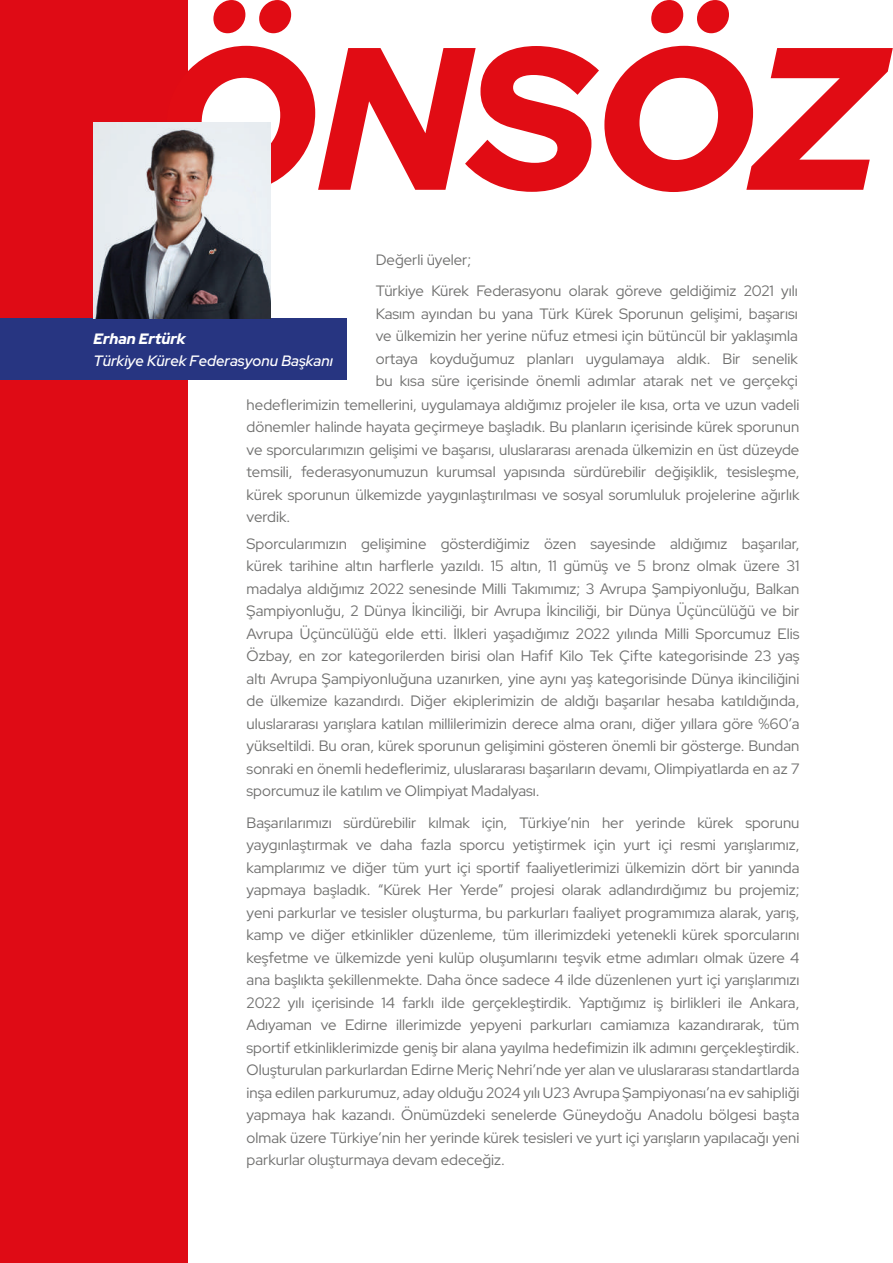
<style>
.page{position:relative;width:893px;height:1263px;background:#fff}
.page>*{position:absolute;margin:0;border:0;box-sizing:border-box;transform-origin:0 0}
.t1{font:italic 900 202.5px "Red Hat Display";letter-spacing:-.005em;color:#e10c14}
.t2{font:15px/22.5px "Red Hat Display";color:#70706f;text-align:justify}
.t3{font:italic 500 15px "Red Hat Display";color:#fff}
.t4{font:italic 900 15px "Red Hat Display";color:#fff}
</style>
<div class="page">
<div style="left:0;top:0;width:187px;height:1263px;background:#df0b15"></div>
<div style="left:0;top:318px;width:347px;height:62px;background:#273581"></div>
<img style="left:94px;top:123px;width:176px;height:195px">
<h1 class="t1" style="left:156px;top:-13px;width:722px">ÖNSÖZ</h1>
<p class="t4" style="left:94px;top:329px;width:94px">Erhan Ertürk</p>
<p class="t3" style="left:94px;top:351px;width:241px">Türkiye Kürek Federasyonu Başkanı</p>
<p class="t2" style="left:376px;top:244px;width:424px;line-height:31px">Değerli üyeler;<br>Türkiye Kürek Federasyonu olarak göreve geldiğimiz 2021 yılı</p>
<p class="t2" style="left:376px;top:302px;width:424px">Kasım ayından bu yana Türk Kürek Sporunun gelişimi, başarısı ve ülkemizin her yerine nüfuz etmesi için bütüncül bir yaklaşımla ortaya koyduğumuz planları uygulamaya aldık. Bir senelik bu kısa süre içerisinde önemli adımlar atarak net ve gerçekçi</p>
<p class="t2" style="left:247px;top:393px;width:554px">hedeflerimizin temellerini, uygulamaya aldığımız projeler ile kısa, orta ve uzun vadeli dönemler halinde hayata geçirmeye başladık. Bu planların içerisinde kürek sporunun ve sporcularımızın gelişimi ve başarısı, uluslararası arenada ülkemizin en üst düzeyde temsili, federasyonumuzun kurumsal yapısında sürdürebilir değişiklik, tesisleşme, kürek sporunun ülkemizde yaygınlaştırılması ve sosyal sorumluluk projelerine ağırlık verdik.</p>
<p class="t2" style="left:247px;top:532px;width:554px">Sporcularımızın gelişimine gösterdiğimiz özen sayesinde aldığımız başarılar, kürek tarihine altın harflerle yazıldı. 15 altın, 11 gümüş ve 5 bronz olmak üzere 31 madalya aldığımız 2022 senesinde Milli Takımımız; 3 Avrupa Şampiyonluğu, Balkan Şampiyonluğu, 2 Dünya İkinciliği, bir Avrupa İkinciliği, bir Dünya Üçüncülüğü ve bir Avrupa Üçüncülüğü elde etti. İlkleri yaşadığımız 2022 yılında Milli Sporcumuz Elis Özbay, en zor kategorilerden birisi olan Hafif Kilo Tek Çifte kategorisinde 23 yaş altı Avrupa Şampiyonluğuna uzanırken, yine aynı yaş kategorisinde Dünya ikinciliğini de ülkemize kazandırdı. Diğer ekiplerimizin de aldığı başarılar hesaba katıldığında, uluslararası yarışlara katılan millilerimizin derece alma oranı, diğer yıllara göre %60’a yükseltildi. Bu oran, kürek sporunun gelişimini gösteren önemli bir gösterge. Bundan sonraki en önemli hedeflerimiz, uluslararası başarıların devamı, Olimpiyatlarda en az 7 sporcumuz ile katılım ve Olimpiyat Madalyası.</p>
<p class="t2" style="left:247px;top:811px;width:554px">Başarılarımızı sürdürebilir kılmak için, Türkiye’nin her yerinde kürek sporunu yaygınlaştırmak ve daha fazla sporcu yetiştirmek için yurt içi resmi yarışlarımız, kamplarımız ve diğer tüm yurt içi sportif faaliyetlerimizi ülkemizin dört bir yanında yapmaya başladık. “Kürek Her Yerde” projesi olarak adlandırdığımız bu projemiz; yeni parkurlar ve tesisler oluşturma, bu parkurları faaliyet programımıza alarak, yarış, kamp ve diğer etkinlikler düzenleme, tüm illerimizdeki yetenekli kürek sporcularını keşfetme ve ülkemizde yeni kulüp oluşumlarını teşvik etme adımları olmak üzere 4 ana başlıkta şekillenmekte. Daha önce sadece 4 ilde düzenlenen yurt içi yarışlarımızı 2022 yılı içerisinde 14 farklı ilde gerçekleştirdik. Yaptığımız iş birlikleri ile Ankara, Adıyaman ve Edirne illerimizde yepyeni parkurları camiamıza kazandırarak, tüm sportif etkinliklerimizde geniş bir alana yayılma hedefimizin ilk adımını gerçekleştirdik.<br>Oluşturulan parkurlardan Edirne Meriç Nehri’nde yer alan ve uluslararası standartlarda inşa edilen parkurumuz, aday olduğu 2024 yılı U23 Avrupa Şampiyonası’na ev sahipliği yapmaya hak kazandı. Önümüzdeki senelerde Güneydoğu Anadolu bölgesi başta olmak üzere Türkiye’nin her yerinde kürek tesisleri ve yurt içi yarışların yapılacağı yeni parkurlar oluşturmaya devam edeceğiz.</p>
</div>
